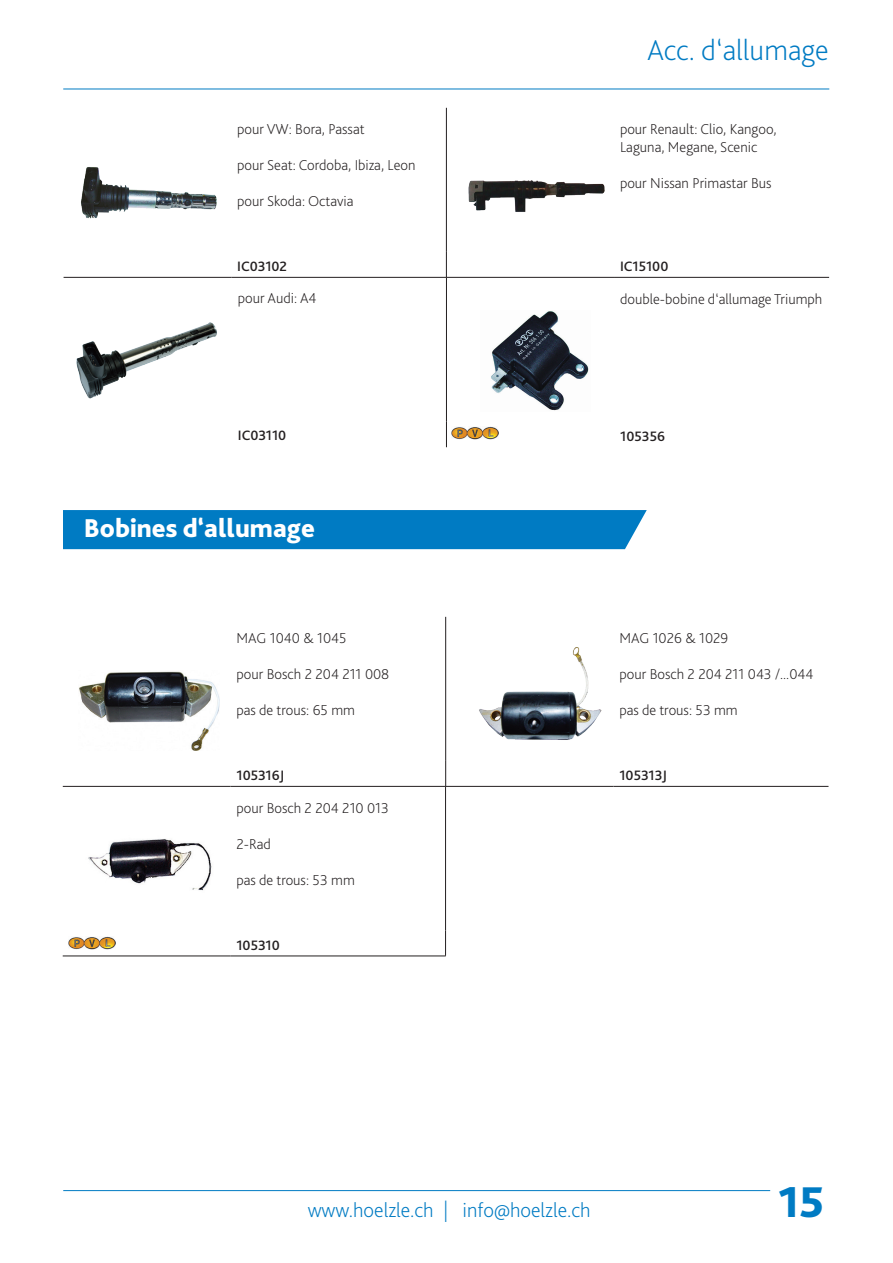
<style>
.page{position:relative;width:893px;height:1263px;background:#fff}
.page>*{position:absolute;margin:0;border:0;box-sizing:border-box;transform-origin:0 0}
.t1{font:800 45px "Bliss 2";color:#007bc3}
.t2{font:200 30px "Bliss 2";color:#007bc3}
.DOK_Unterkapitel_F{font:800 27px "Bliss 2";color:#fff}
.t3{font:200 21px "Bliss 2";color:#007bc3}
.DOK_Techinfo{font:200 15px/18px "Bliss 2";color:#231f20}
.DOK_ArtikelNo_mit_Zu{font:500 14.25px "Bliss 2";color:#231f20}
</style>
<div class="page">
<hr style="left:63px;top:89px;width:766px;height:1px;background:#007bc3">
<hr style="left:63px;top:1190px;width:707px;height:1px;background:#007bc3">
<div style="left:63px;top:510px;width:584px;height:39px;background:#007bc3"></div>
<hr style="left:63px;top:786px;width:168px;height:1px;background:#231f20">
<hr style="left:231px;top:786px;width:215px;height:1px;background:#231f20">
<hr style="left:445px;top:786px;width:168px;height:1px;background:#231f20">
<hr style="left:613px;top:786px;width:215px;height:1px;background:#231f20">
<hr style="left:445px;top:617px;width:1px;height:144px;background:#231f20">
<svg style="left:445px;top:761px;width:1px;height:25px"></svg>
<hr style="left:445px;top:786px;width:1px;height:144px;background:#231f20">
<svg style="left:445px;top:930px;width:1px;height:26px"></svg>
<hr style="left:63px;top:956px;width:167px;height:1px;background:#231f20">
<hr style="left:230px;top:956px;width:216px;height:1px;background:#231f20">
<hr style="left:64px;top:277px;width:167px;height:1px;background:#231f20">
<hr style="left:231px;top:277px;width:216px;height:1px;background:#231f20">
<hr style="left:446px;top:108px;width:1px;height:144px;background:#231f20">
<svg style="left:446px;top:252px;width:1px;height:25px"></svg>
<hr style="left:446px;top:277px;width:168px;height:1px;background:#231f20">
<hr style="left:614px;top:277px;width:215px;height:1px;background:#231f20">
<hr style="left:446px;top:278px;width:1px;height:144px;background:#231f20">
<svg style="left:446px;top:422px;width:1px;height:25px"></svg>
<img style="left:79px;top:671px;width:140px;height:80px">
<img style="left:479px;top:647px;width:123px;height:93px">
<img style="left:88px;top:839px;width:124px;height:52px">
<img style="left:81px;top:167px;width:136px;height:52px">
<img style="left:468px;top:180px;width:137px;height:32px">
<img style="left:76px;top:322px;width:141px;height:77px">
<img style="left:491px;top:311px;width:98px;height:100px">
<img style="left:68px;top:936px;width:48px;height:13px">
<img style="left:451px;top:426px;width:48px;height:13px">
<p class="DOK_Techinfo" style="left:237px;top:120px;width:129px">pour VW: Bora, Passat</p>
<p class="DOK_Techinfo" style="left:237px;top:156px;width:180px">pour Seat: Cordoba, Ibiza, Leon</p>
<p class="DOK_Techinfo" style="left:237px;top:192px;width:118px">pour Skoda: Octavia</p>
<p class="DOK_ArtikelNo_mit_Zu" style="left:237px;top:257px;width:51px">IC03102</p>
<p class="DOK_Techinfo" style="left:238px;top:288px;width:80px">pour Audi: A4</p>
<p class="DOK_ArtikelNo_mit_Zu" style="left:238px;top:426px;width:50px">IC03110</p>
<p class="DOK_Unterkapitel_F" style="left:84px;top:511px;width:232px">Bobines d‘allumage</p>
<p class="DOK_Techinfo" style="left:237px;top:629px;width:112px">MAG 1040 &amp; 1045</p>
<p class="DOK_Techinfo" style="left:237px;top:665px;width:154px">pour Bosch 2 204 211 008</p>
<p class="DOK_Techinfo" style="left:237px;top:701px;width:120px">pas de trous: 65 mm</p>
<p class="DOK_ArtikelNo_mit_Zu" style="left:237px;top:766px;width:49px">105316J</p>
<p class="DOK_Techinfo" style="left:236px;top:798px;width:154px">pour Bosch 2 204 210 013</p>
<p class="DOK_Techinfo" style="left:236px;top:834px;width:36px">2-Rad</p>
<p class="DOK_Techinfo" style="left:236px;top:870px;width:120px">pas de trous: 53 mm</p>
<p class="DOK_ArtikelNo_mit_Zu" style="left:236px;top:936px;width:45px">105310</p>
<h2 class="t2" style="left:647px;top:32px;width:183px">Acc. d‘allumage</h2>
<p class="DOK_Techinfo" style="left:620px;top:120px;width:158px">pour Renault: Clio, Kangoo,<br>Laguna, Megane, Scenic</p>
<p class="DOK_Techinfo" style="left:620px;top:174px;width:153px">pour Nissan Primastar Bus</p>
<p class="DOK_ArtikelNo_mit_Zu" style="left:620px;top:257px;width:50px">IC15100</p>
<p class="DOK_Techinfo" style="left:620px;top:290px;width:204px">double-bobine d‘allumage Triumph</p>
<p class="DOK_ArtikelNo_mit_Zu" style="left:620px;top:427px;width:46px">105356</p>
<p class="DOK_Techinfo" style="left:619px;top:629px;width:110px">MAG 1026 &amp; 1029</p>
<p class="DOK_Techinfo" style="left:619px;top:665px;width:195px">pour Bosch 2 204 211 043 /...044</p>
<p class="DOK_Techinfo" style="left:619px;top:701px;width:120px">pas de trous: 53 mm</p>
<p class="DOK_ArtikelNo_mit_Zu" style="left:619px;top:766px;width:49px">105313J</p>
<h3 class="t3" style="left:308px;top:1197px;width:284px">www.hoelzle.ch | info@hoelzle.ch</h3>
<h1 class="t1" style="left:778px;top:1174px;width:47px">15</h1>
</div>
